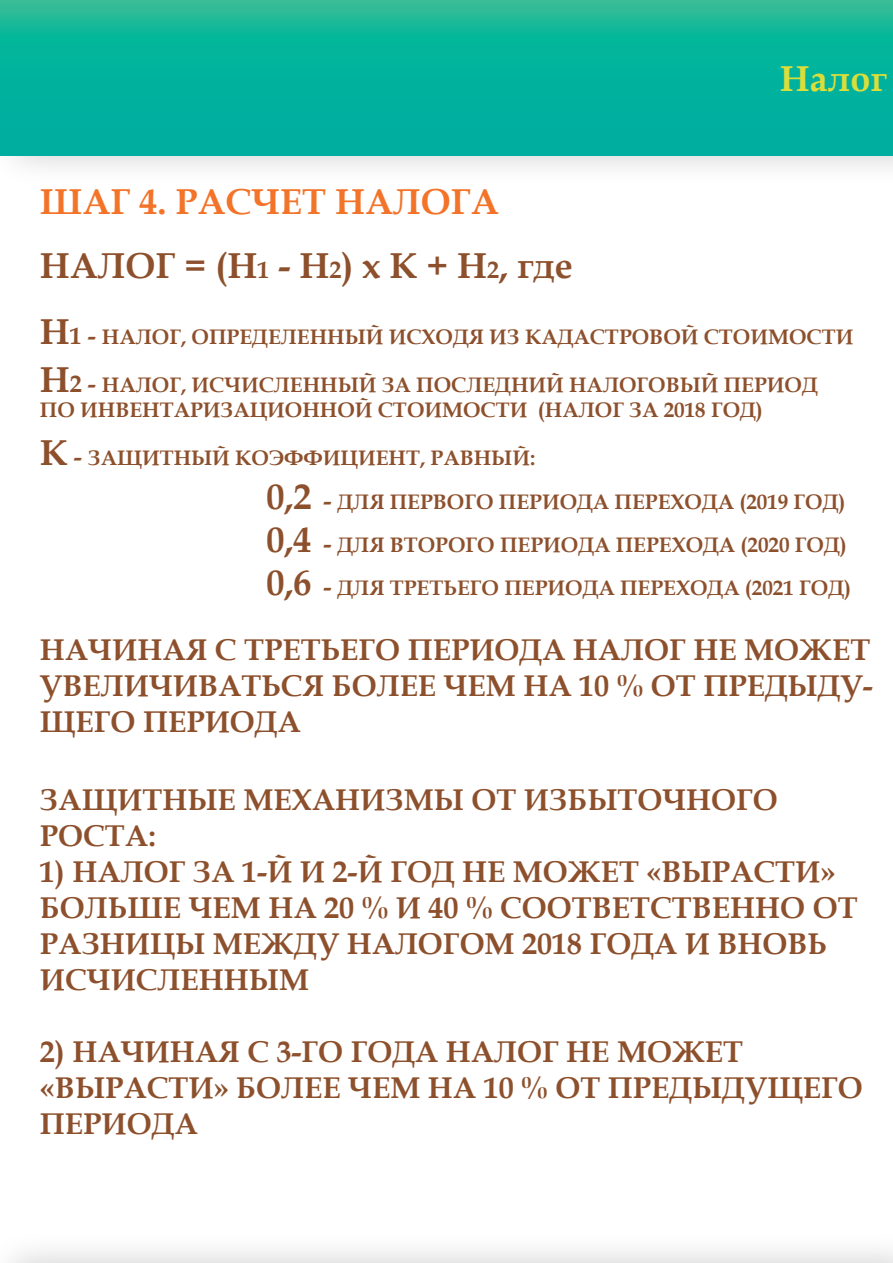
<style>
.page{position:relative;width:893px;height:1263px;background:#fff}
.page>*{position:absolute;margin:0;border:0;box-sizing:border-box;transform-origin:0 0}
.t1{font:700 36px/63.4px "Book Antiqua";color:#8d502c}
.t2{font:700 36px "Book Antiqua";color:#dade3b}
.t3{font:700 30px/36px "Book Antiqua";color:#8d502c}
.t4{font:700 21px/43.3px "Book Antiqua";color:#8d502c}
.s1{color:#f37329}
.s2{font-size:24px}
.s3{font-size:36px}
</style>
<div class="page">
<img style="left:0;top:0;width:893px;height:167px">
<svg style="left:1px;top:0;width:892px;height:155px;background:#08b39c"></svg>
<p class="t2" style="left:780px;top:54px;width:108px">Налог</p>
<p class="t1" style="left:40px;top:170px;width:534px"><span class="s1">ШАГ 4. РАСЧЕТ НАЛОГА<br></span>НАЛОГ = (Н<span class="s2">1</span> - Н<span class="s2">2</span>) х К + Н<span class="s2">2</span>, где</p>
<p class="t4" style="left:40px;top:315px;width:815px"><span class="s3">Н</span><span class="s2">1 -</span> НАЛОГ, ОПРЕДЕЛЕННЫЙ ИСХОДЯ ИЗ КАДАСТРОВОЙ СТОИМОСТИ</p>
<p class="t4" style="left:40px;top:372px;width:779px;line-height:25.2px"><span class="s3">Н</span><span class="s2">2 -</span> НАЛОГ, ИСЧИСЛЕННЫЙ ЗА ПОСЛЕДНИЙ НАЛОГОВЫЙ ПЕРИОД<br>ПО ИНВЕНТАРИЗАЦИОННОЙ СТОИМОСТИ (НАЛОГ ЗА 2018 ГОД)</p>
<p class="t4" style="left:266px;top:437px;width:586px;text-indent:-226px"><span class="s3">К</span> <span class="s2">-</span> ЗАЩИТНЫЙ КОЭФФИЦИЕНТ, РАВНЫЙ:<br><span class="s3">0,2</span> <span class="s2">-</span> ДЛЯ ПЕРВОГО ПЕРИОДА ПЕРЕХОДА (2019 ГОД)<br><span class="s3">0,4</span> <span class="s2">-</span> ДЛЯ ВТОРОГО ПЕРИОДА ПЕРЕХОДА (2020 ГОД)<br><span class="s3">0,6</span> <span class="s2">-</span> ДЛЯ ТРЕТЬЕГО ПЕРИОДА ПЕРЕХОДА (2021 ГОД)</p>
<p class="t3" style="left:40px;top:632px;width:834px;text-align:justify">НАЧИНАЯ С ТРЕТЬЕГО ПЕРИОДА НАЛОГ НЕ МОЖЕТ УВЕЛИЧИВАТЬСЯ БОЛЕЕ ЧЕМ НА 10 % ОТ ПРЕДЫДУ-ЩЕГО ПЕРИОДА</p>
<p class="t3" style="left:40px;top:782px;width:739px">ЗАЩИТНЫЕ МЕХАНИЗМЫ ОТ ИЗБЫТОЧНОГО<br>РОСТА:</p>
<p class="t3" style="left:40px;top:854px;width:819px">1) НАЛОГ ЗА 1-Й И 2-Й ГОД НЕ МОЖЕТ «ВЫРАСТИ» БОЛЬШЕ ЧЕМ НА 20 % И 40 % СООТВЕТСТВЕННО ОТ РАЗНИЦЫ МЕЖДУ НАЛОГОМ 2018 ГОДА И ВНОВЬ ИСЧИСЛЕННЫМ</p>
<p class="t3" style="left:40px;top:1034px;width:824px">2) НАЧИНАЯ С 3-ГО ГОДА НАЛОГ НЕ МОЖЕТ «ВЫРАСТИ» БОЛЕЕ ЧЕМ НА 10 % ОТ ПРЕДЫДУЩЕГО<br>ПЕРИОДА</p>
</div>
